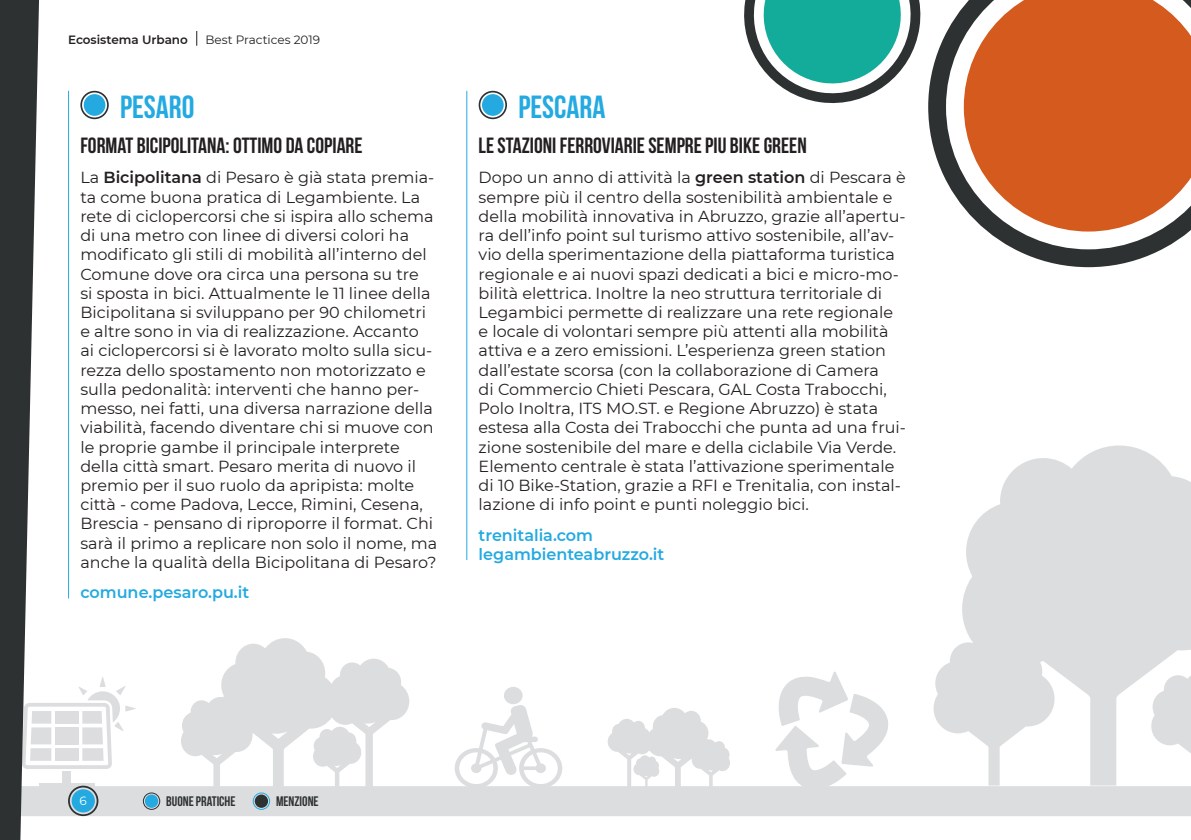
<style>
.page{position:relative;width:1191px;height:840px;background:#fff}
.page>*{position:absolute;margin:0;border:0;box-sizing:border-box;transform-origin:0 0}
.t1{font:32px "Bebas Neue";color:#24aae1}
._2019{font:22px "Bebas Neue";color:#231f20}
._2019-2{font:16px/19.2px "Montserrat";color:#231f20}
.t2{font:600 16px "Montserrat";color:#24aae1}
.t3{font:13.8px "Bebas Neue";color:#2e3132}
.t4{font:12px "Montserrat";color:#231f20}
.t5{font:600 12px "Montserrat";color:#231f20}
.t6{font:12px "Montserrat";color:#fff}
.s1{font-weight:600}
</style>
<div class="page">
<div style="left:21px;top:785px;width:1170px;height:30px;background:#dcdddf"></div>
<svg style="left:455px;top:705px;width:107px;height:81px"></svg>
<div style="left:504px;top:686px;width:18px;height:17px;background:#dcdddf;border-radius:50%"></div>
<svg style="left:607px;top:708px;width:123px;height:78px"></svg>
<svg style="left:962px;top:445px;width:229px;height:340px;fill:#dcdddf"></svg>
<svg style="left:933px;top:636px;width:121px;height:149px"></svg>
<svg style="left:775px;top:671px;width:114px;height:115px"></svg>
<svg style="left:928px;top:33px;width:235px;height:234px"></svg>
<svg style="left:946px;top:7px;width:244px;height:242px"></svg>
<svg style="left:963px;top:0;width:228px;height:231px;background:#d36a36"></svg>
<svg style="left:744px;top:0;width:177px;height:104px"></svg>
<hr style="left:466px;top:91px;width:1px;height:468px;background:#24aae1">
<svg style="left:478px;top:91px;width:29px;height:28px"></svg>
<div style="left:482px;top:94px;width:21px;height:22px;background:#24aae1;border-radius:50%"></div>
<svg style="left:0;top:0;width:136px;height:839px"></svg>
<svg style="left:196px;top:31px;width:1px;height:15px"></svg>
<svg style="left:181px;top:638px;width:228px;height:171px"></svg>
<div style="left:255px;top:794px;width:13px;height:13px;background:#2e3132;border-radius:50%"></div>
<svg style="left:143px;top:792px;width:17px;height:17px"></svg>
<div style="left:145px;top:794px;width:13px;height:13px;background:#24aae1;border-radius:50%"></div>
<p class="t5" style="left:68px;top:31px;width:121px">Ecosistema Urbano</p>
<p class="t4" style="left:205px;top:32px;width:116px">Best Practices 2019</p>
<p class="t1" style="left:120px;top:89px;width:76px">PESARO</p>
<p class="_2019" style="left:80px;top:133px;width:284px">FORMAT BICIPOLITANA: OTTIMO DA COPIARE</p>
<p class="_2019-2" style="left:80px;top:167px;width:358px">La <span class="s1">Bicipolitana</span> di Pesaro è già stata premia&shy;ta come buona pratica di Legambiente. La rete di ciclopercorsi che si ispira allo schema di una metro con linee di diversi colori ha modificato gli stili di mobilità all’interno del Comune dove ora circa una persona su tre<br>si sposta in bici. Attualmente le 11 linee della Bicipolitana si sviluppano per 90 chilometri e altre sono in via di realizzazione. Accanto<br>ai ciclopercorsi si è lavorato molto sulla sicu&shy;rezza dello spostamento non motorizzato e sulla pedonalità: interventi che hanno per&shy;messo, nei fatti, una diversa narrazione della viabilità, facendo diventare chi si muove con le proprie gambe il principale interprete della città smart. Pesaro merita di nuovo il premio per il suo ruolo da apripista: molte città - come Padova, Lecce, Rimini, Cesena, Brescia - pensano di riproporre il format. Chi sarà il primo a replicare non solo il nome, ma anche la qualità della Bicipolitana di Pesaro?</p>
<p class="t2" style="left:80px;top:581px;width:170px">comune.pesaro.pu.it</p>
<p class="t1" style="left:518px;top:89px;width:89px">PESCARA</p>
<p class="_2019" style="left:478px;top:133px;width:329px">LE STAZIONI FERROVIARIE SEMPRE PIU BIKE GREEN</p>
<p class="_2019-2" style="left:478px;top:167px;width:429px">Dopo un anno di attività la <span class="s1">green station</span> di Pescara è sempre più il centro della sostenibilità ambientale e della mobilità innovativa in Abruzzo, grazie all’apertu&shy;ra dell’info point sul turismo attivo sostenibile, all’av&shy;vio della sperimentazione della piattaforma turistica regionale e ai nuovi spazi dedicati a bici e micro-mo&shy;bilità elettrica. Inoltre la neo struttura territoriale di Legambici permette di realizzare una rete regionale e locale di volontari sempre più attenti alla mobilità attiva e a zero emissioni. L’esperienza green station dall’estate scorsa (con la collaborazione di Camera<br>di Commercio Chieti Pescara, GAL Costa Trabocchi, Polo Inoltra, ITS MO.ST. e Regione Abruzzo) è stata estesa alla Costa dei Trabocchi che punta ad una frui&shy;zione sostenibile del mare e della ciclabile Via Verde.<br>Elemento centrale è stata l’attivazione sperimentale di 10 Bike-Station, grazie a RFI e Trenitalia, con instal&shy;lazione di info point e punti noleggio bici.</p>
<p class="t2" style="left:478px;top:523px;width:116px">trenitalia.com</p>
<p class="t2" style="left:478px;top:542px;width:187px">legambienteabruzzo.it</p>
<p class="t6" style="left:80px;top:792px;width:9px">6</p>
<p class="t3" style="left:166px;top:793px;width:71px">BUONE PRATICHE</p>
<p class="t3" style="left:276px;top:793px;width:44px">MENZIONE</p>
</div>
